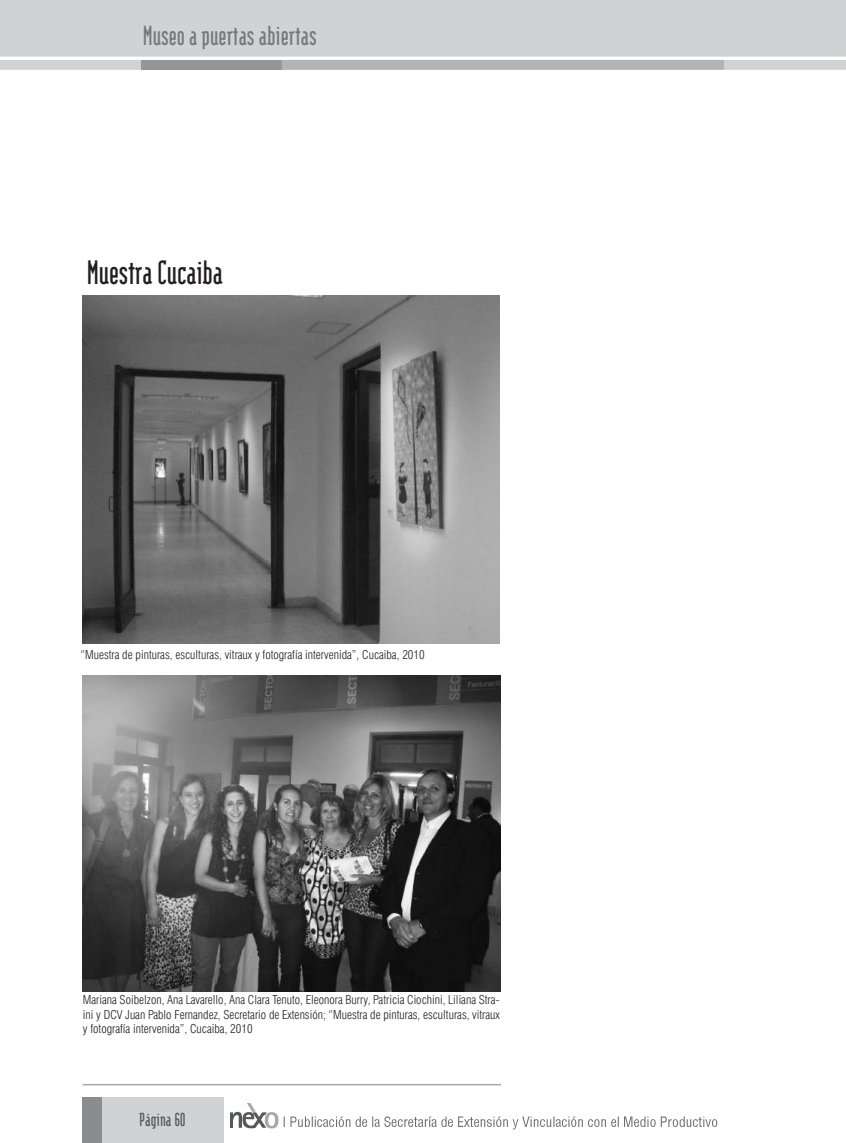
<style>
.page{position:relative;width:846px;height:1143px;background:#fff}
.page>*{position:absolute;margin:0;border:0;box-sizing:border-box;transform-origin:0 0}
.t1{font:700 40.5px "Modula";letter-spacing:-.005em;color:#231f20}
.t2{font:700 33px "Modula";color:#76787b}
.t3{font:700 22.5px "Modula";color:#57585a}
.t4{font:300 condensed 12px/14.4px "Swiss 721 BT";color:#231f20;text-align:justify}
</style>
<div class="page">
<div style="left:0;top:0;width:845px;height:57px;background:#d1d2d4"></div>
<div style="left:83px;top:1097px;width:141px;height:46px;background:#d1d2d4"></div>
<hr style="left:83px;top:1084px;width:418px;height:1px;background:#a8a9ad">
<div style="left:83px;top:1097px;width:19px;height:46px;background:#8a8c8f"></div>
<svg style="left:0;top:60px;width:845px;height:10px;background:#d1d2d4"></svg>
<div style="left:141px;top:60px;width:141px;height:10px;background:#939598"></div>
<div style="left:282px;top:60px;width:442px;height:10px;background:#b2b3b7"></div>
<img style="left:231px;top:1103px;width:486px;height:27px">
<img style="left:83px;top:295px;width:416px;height:349px">
<img style="left:83px;top:676px;width:417px;height:315px">
<h2 class="t2" style="left:143px;top:20px;width:175px">Museo a puertas abiertas</h2>
<h1 class="t1" style="left:87px;top:254px;width:137px">Muestra Cucaiba</h1>
<p class="t4" style="left:80px;top:648px;width:346px">“Muestra de pinturas, esculturas, vitraux y fotografía intervenida”, Cucaiba, 2010</p>
<p class="t4" style="left:83px;top:993px;width:418px">Mariana Soibelzon, Ana Lavarello, Ana Clara Tenuto, Eleonora Burry, Patricia Ciochini, Liliana Stra&shy;ini y DCV Juan Pablo Fernandez, Secretario de Extensión; “Muestra de pinturas, esculturas, vitraux y fotografía intervenida”, Cucaiba, 2010</p>
<h3 class="t3" style="left:139px;top:1109px;width:48px">Página 60</h3>
</div>
